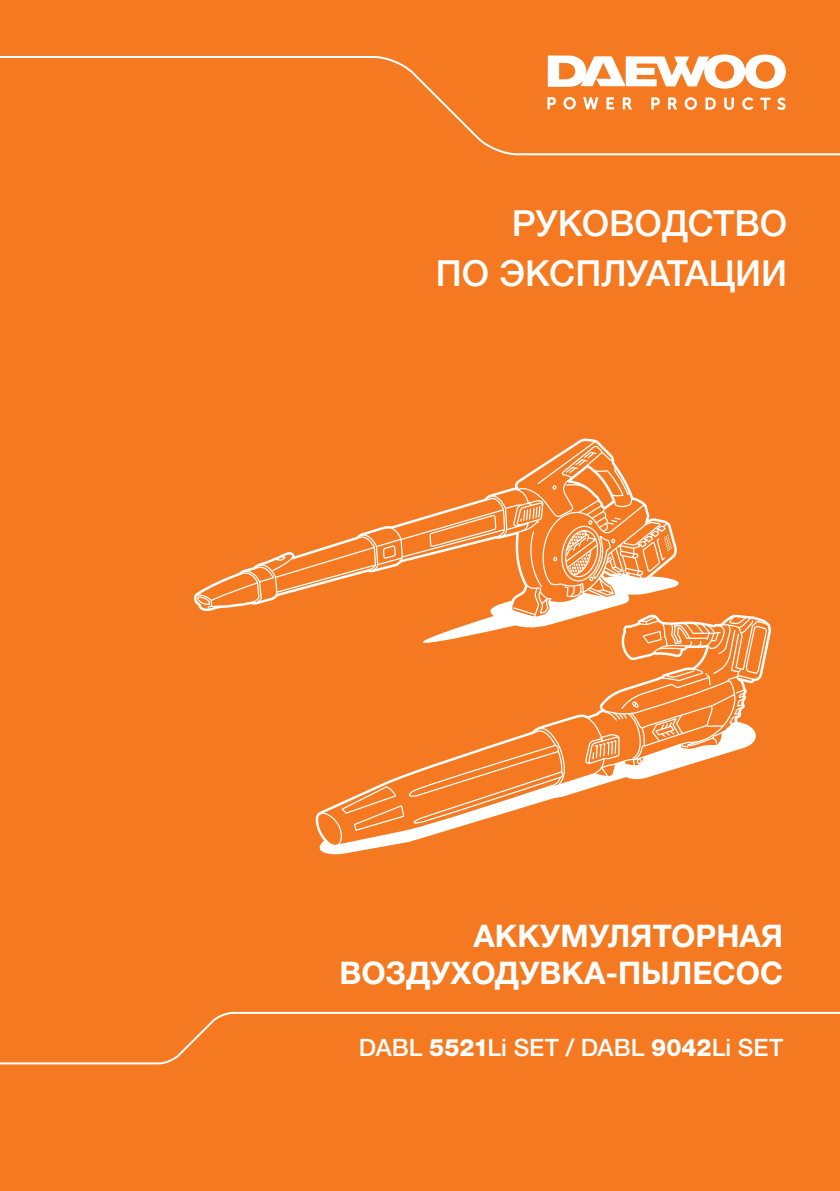
<style>
.page{position:relative;width:840px;height:1191px;background:#fff}
.page>*{position:absolute;margin:0;border:0;box-sizing:border-box;transform-origin:0 0}
.Основной_текст{font:500 36px "Helvetica Neue LTW1 G";color:#fff}
.t1{font:700 31.2px "Helvetica Neue LTW1 G";color:#fff}
.t2{font:500 24px "Helvetica Neue LTW1 G";color:#fff}
.s1{font-weight:800}
</style>
<div class="page">
<div style="left:0;top:0;width:839px;height:1191px;background:#f47921"></div>
<svg style="left:0;top:56px;width:839px;height:100px"></svg>
<svg style="left:0;top:1011px;width:839px;height:54px"></svg>
<svg style="left:547px;top:54px;width:238px;height:35px"></svg>
<svg style="left:547px;top:97px;width:8px;height:12px"></svg>
<svg style="left:563px;top:97px;width:12px;height:13px"></svg>
<svg style="left:583px;top:97px;width:15px;height:12px"></svg>
<svg style="left:606px;top:97px;width:8px;height:12px"></svg>
<svg style="left:622px;top:97px;width:9px;height:12px"></svg>
<svg style="left:651px;top:97px;width:8px;height:12px"></svg>
<svg style="left:667px;top:97px;width:10px;height:13px"></svg>
<svg style="left:684px;top:97px;width:12px;height:13px"></svg>
<svg style="left:705px;top:97px;width:10px;height:13px"></svg>
<svg style="left:723px;top:97px;width:10px;height:13px"></svg>
<svg style="left:741px;top:97px;width:12px;height:13px"></svg>
<svg style="left:759px;top:98px;width:11px;height:12px"></svg>
<svg style="left:776px;top:97px;width:9px;height:13px"></svg>
<svg style="left:319px;top:847px;width:62px;height:8px"></svg>
<svg style="left:196px;top:440px;width:571px;height:407px"></svg>
<p class="Основной_текст" style="left:511px;top:201px;width:277px">РУКОВОДСТВО</p>
<p class="Основной_текст" style="left:435px;top:251px;width:353px">ПО ЭКСПЛУАТАЦИИ</p>
<p class="t1" style="left:473px;top:916px;width:311px">АККУМУЛЯТОРНАЯ</p>
<p class="t1" style="left:339px;top:954px;width:445px">ВОЗДУХОДУВКА-ПЫЛЕСОС</p>
<p class="t2" style="left:359px;top:1033px;width:425px">DABL <span class="s1">5521</span>Li SET / DABL <span class="s1">9042</span>Li SET</p>
</div>
